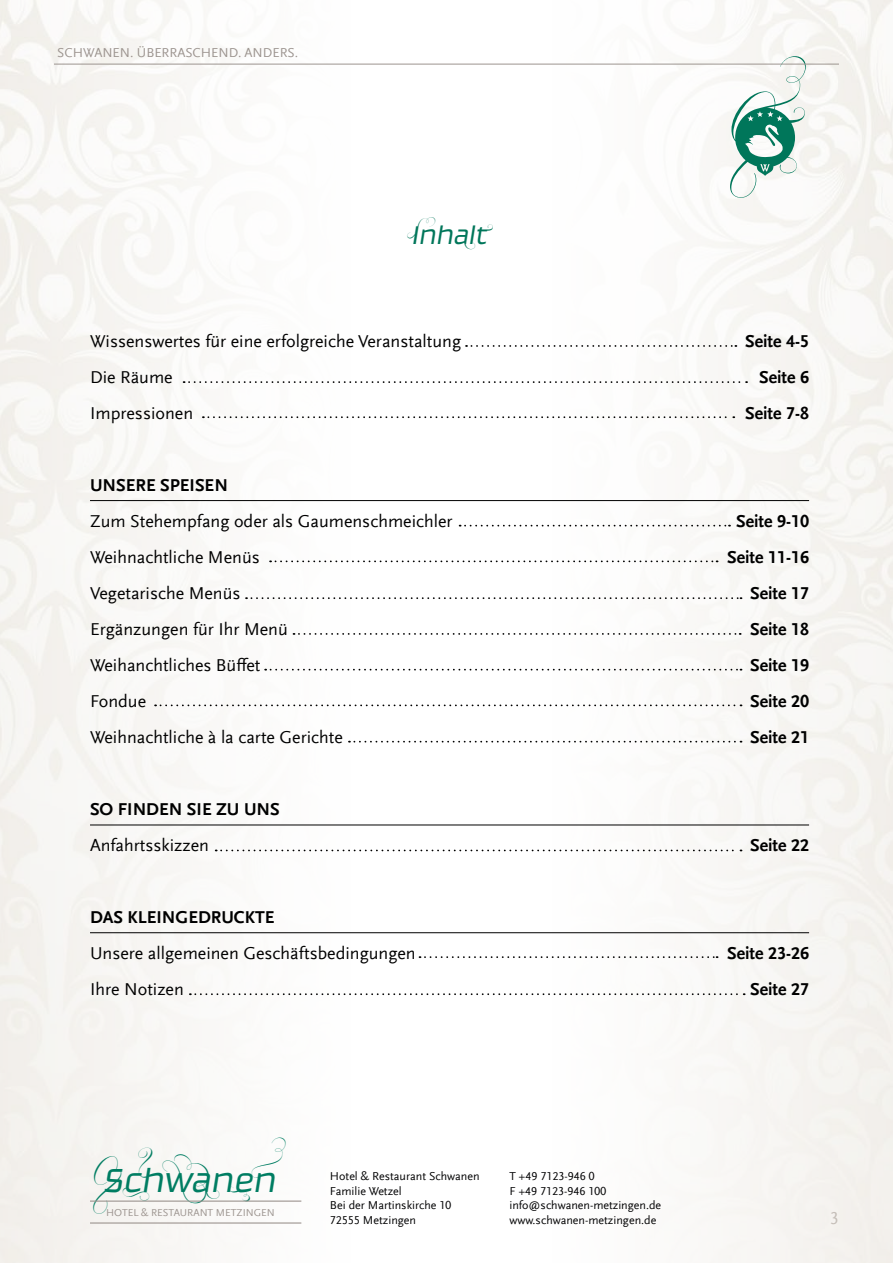
<style>
.page{position:relative;width:893px;height:1263px;background:#fff}
.page>*{position:absolute;margin:0;border:0;box-sizing:border-box;transform-origin:0 0}
.t1{font:italic 300 39px "Ginger Pro";color:#007d62}
.t2{font:italic 300 30px "Ginger Pro";color:#00765a}
.t3{font:18px/36px "Scala Sans Offc";color:#000}
.t4{font:700 18px/36px "Scala Sans Offc";color:#000;text-align:right}
.t5{font:18px "Scala Sans Offc";color:#9c948f}
.t6{font:13.5px "Scala Sans Offc";color:#9c948f}
.t7{font:12px/14.4px "Scala Sans Offc";color:#020203}
.t8{font:10.5px "Scala Sans Offc";color:#9c948f}
</style>
<div class="page">
<hr style="left:90px;top:1200px;width:211px;height:2px;background:#9c948f">
<hr style="left:90px;top:1222px;width:211px;height:1px;background:#9c948f">
<svg style="left:466px;top:345px;width:270px;height:2px"></svg>
<svg style="left:184px;top:381px;width:563px;height:2px"></svg>
<svg style="left:203px;top:416px;width:531px;height:2px"></svg>
<svg style="left:460px;top:525px;width:270px;height:1px"></svg>
<svg style="left:270px;top:560px;width:448px;height:2px"></svg>
<svg style="left:246px;top:597px;width:495px;height:2px"></svg>
<svg style="left:293px;top:633px;width:448px;height:2px"></svg>
<svg style="left:265px;top:669px;width:476px;height:1px"></svg>
<svg style="left:216px;top:849px;width:525px;height:2px"></svg>
<svg style="left:349px;top:741px;width:392px;height:1px"></svg>
<svg style="left:155px;top:704px;width:586px;height:2px"></svg>
<svg style="left:420px;top:956px;width:298px;height:2px"></svg>
<svg style="left:190px;top:993px;width:555px;height:2px"></svg>
<hr style="left:90px;top:825px;width:719px;height:1px;background:#000">
<hr style="left:90px;top:932px;width:719px;height:1px;background:#000">
<hr style="left:90px;top:500px;width:719px;height:1px;background:#000">
<svg style="left:730px;top:56px;width:76px;height:142px"></svg>
<hr style="left:54px;top:64px;width:785px;height:1px;background:#9c948f">
<p class="t6" style="left:57px;top:46px;width:242px">SCHWANEN. ÜBERRASCHEND. ANDERS.</p>
<h2 class="t2" style="left:412px;top:216px;width:76px">Inhalt</h2>
<p class="t3" style="left:90px;top:323px;width:373px">Wissenswertes für eine erfolgreiche Veranstaltung<br>Die Räume<br>Impressionen</p>
<p class="t4" style="left:90px;top:467px;width:139px">UNSERE SPEISEN</p>
<p class="t3" style="left:90px;top:503px;width:364px">Zum Stehempfang oder als Gaumenschmeichler<br>Weihnachtliche Menüs<br>Vegetarische Menüs<br>Ergänzungen für Ihr Menü<br>Weihanchtliches Büffet<br>Fondue<br>Weihnachtliche à la carte Gerichte</p>
<p class="t4" style="left:90px;top:791px;width:191px">SO FINDEN SIE ZU UNS</p>
<p class="t3" style="left:90px;top:827px;width:120px">Anfahrtsskizzen</p>
<p class="t4" style="left:90px;top:899px;width:186px">DAS KLEINGEDRUCKTE</p>
<p class="t3" style="left:90px;top:935px;width:327px">Unsere allgemeinen Geschäftsbedingungen<br>Ihre Notizen</p>
<h1 class="t1" style="left:104px;top:1156px;width:174px">Schwanen</h1>
<p class="t8" style="left:106px;top:1206px;width:170px">HOTEL &amp; RESTAURANT METZINGEN</p>
<p class="t7" style="left:330px;top:1169px;width:151px">Hotel &amp; Restaurant Schwanen<br>Familie Wetzel<br>Bei der Martinskirche 10<br>72555 Metzingen</p>
<p class="t7" style="left:509px;top:1169px;width:153px">T +49 7123-946 0<br>F +49 7123-946 100 info@schwanen-metzingen.de www.schwanen-metzingen.de</p>
<p class="t4" style="left:745px;top:323px;width:65px">Seite 4-5<br>Seite 6<br>Seite 7-8</p>
<p class="t4" style="left:727px;top:503px;width:83px">Seite 9-10<br>Seite 11-16<br>Seite 17<br>Seite 18<br>Seite 19<br>Seite 20<br>Seite 21</p>
<p class="t4" style="left:750px;top:827px;width:60px">Seite 22</p>
<p class="t4" style="left:727px;top:935px;width:83px">Seite 23-26<br>Seite 27</p>
<p class="t5" style="left:830px;top:1208px;width:10px">3</p>
</div>
